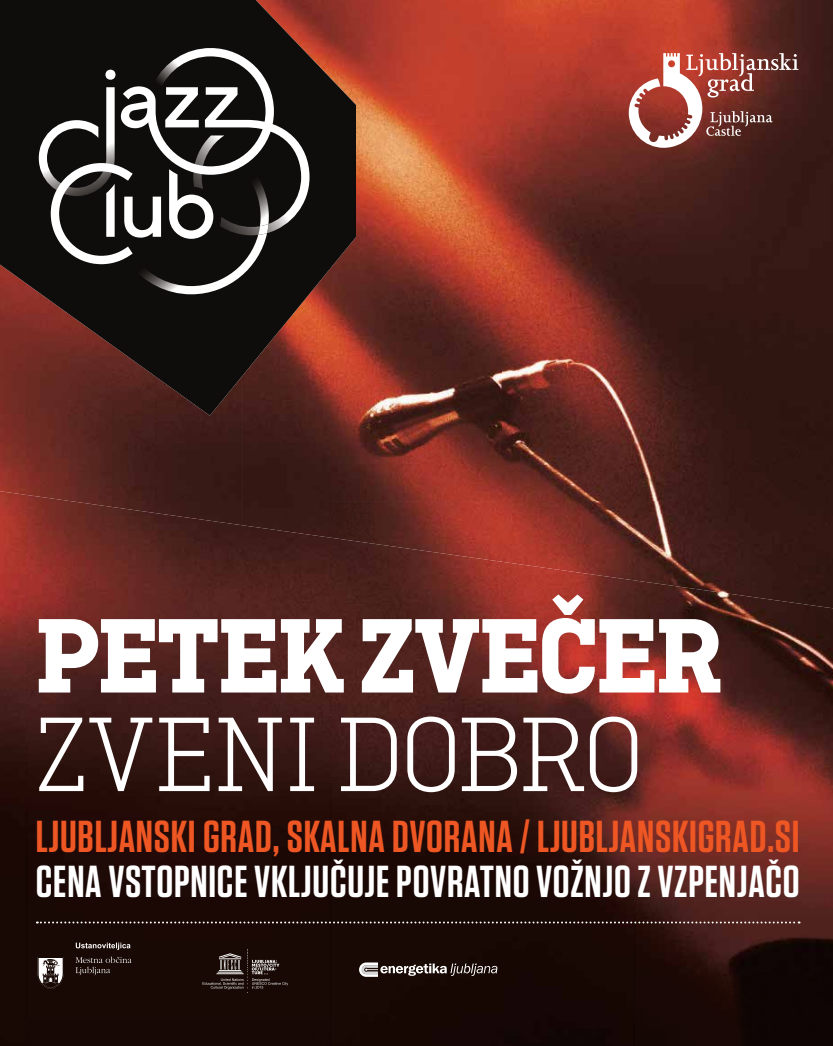
<style>
.page{position:relative;width:833px;height:1046px;background:#fff}
.page>*{position:absolute;margin:0;border:0;box-sizing:border-box;transform-origin:0 0}
.t1{font:700 111.62px "Ciutadella Slab";letter-spacing:-.025em;color:#fff}
.t2{font:300 111.62px "Ciutadella Slab";letter-spacing:-.03em;color:#fff}
.t3{font:600 44.62px "Tungsten";letter-spacing:.02em;color:#ee5723}
.t4{font:600 44.62px "Tungsten";letter-spacing:.02em;color:#fff}
</style>
<div class="page">
<img style="left:330px;top:0;width:503px;height:501px">
<img style="left:0;top:415px;width:25px;height:73px">
<img style="left:286px;top:415px;width:44px;height:79px">
<img style="left:25px;top:415px;width:43px;height:79px">
<div style="left:243px;top:415px;width:43px;height:79px;background:#371a16"></div>
<img style="left:68px;top:415px;width:44px;height:79px">
<div style="left:112px;top:415px;width:43px;height:79px;background:#47201b"></div>
<div style="left:155px;top:415px;width:88px;height:79px;background:#391a18"></div>
<img style="left:677px;top:501px;width:156px;height:79px">
<img style="left:373px;top:501px;width:304px;height:79px">
<div style="left:330px;top:501px;width:43px;height:36px;background:#3c1b16"></div>
<svg style="left:629px;top:53px;width:169px;height:95px"></svg>
<svg style="left:0;top:0;width:356px;height:415px;background:#3d1b16"></svg>
<svg style="left:39px;top:48px;width:270px;height:246px"></svg>
<img style="left:26px;top:494px;width:304px;height:551px">
<img style="left:0;top:488px;width:26px;height:557px">
<img style="left:329px;top:537px;width:305px;height:508px">
<img style="left:633px;top:580px;width:200px;height:465px">
<svg style="left:37px;top:921px;width:762px;height:2px;background:#62524f"></svg>
<svg style="left:359px;top:962px;width:138px;height:14px;background:#645a57"></svg>
<svg style="left:203px;top:949px;width:85px;height:43px;background:#342723"></svg>
<svg style="left:38px;top:956px;width:94px;height:32px;background:#3d312d"></svg>
<svg style="left:76px;top:942px;width:54px;height:7px"></svg>
<h1 class="t1" style="left:34px;top:591px;width:690px">PETEK ZVEČER</h1>
<h1 class="t2" style="left:34px;top:694px;width:612px">ZVENI DOBRO</h1>
<p class="t3" style="left:36px;top:813px;width:765px">LJUBLJANSKI GRAD, SKALNA DVORANA / LJUBLJANSKIGRAD.SI</p>
<p class="t4" style="left:36px;top:857px;width:765px">CENA VSTOPNICE VKLJUČUJE POVRATNO VOŽNJO Z VZPENJAČO</p>
</div>
